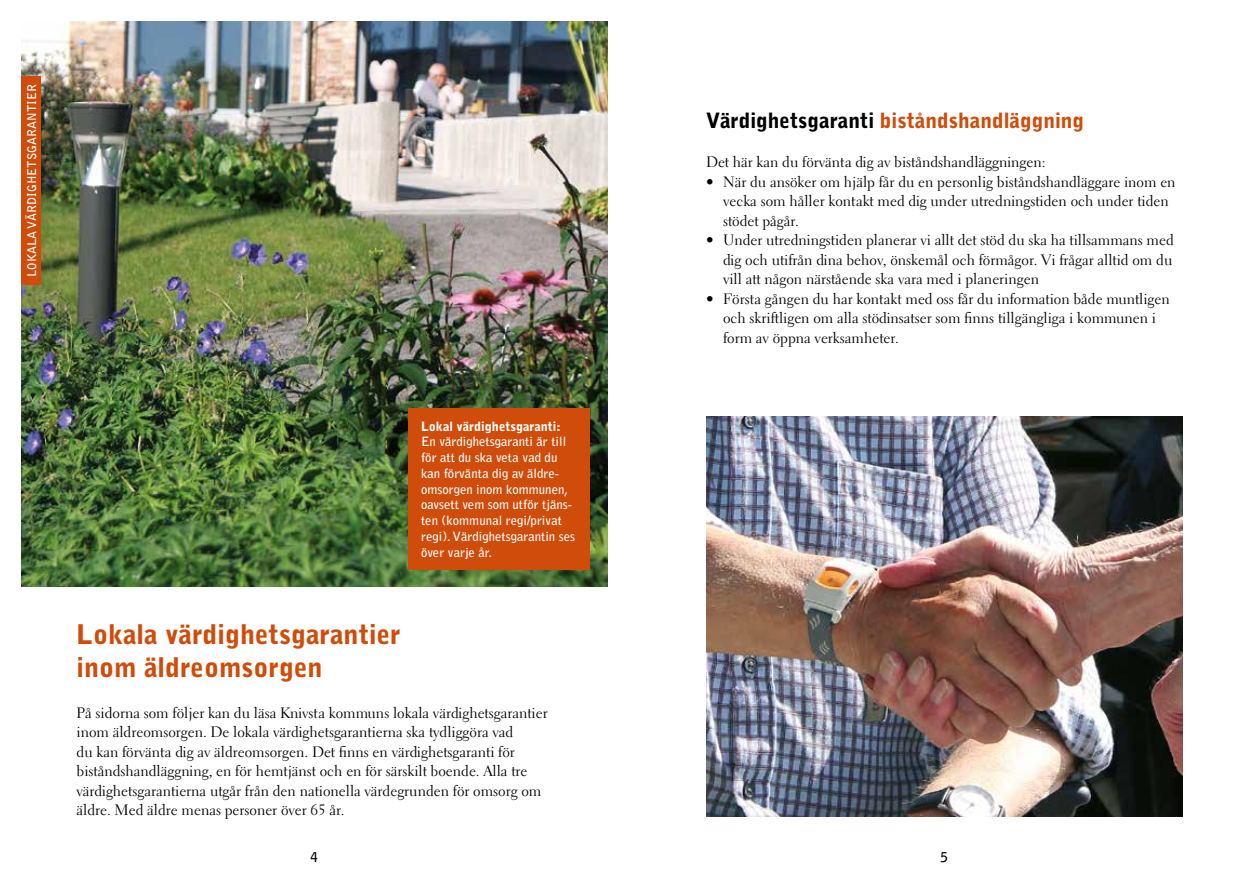
<style>
.page{position:relative;width:1259px;height:893px;background:#fff}
.page>*{position:absolute;margin:0;border:0;box-sizing:border-box;transform-origin:0 0}
.t1{font:900 27px/32.4px "Bell Gothic";color:#d04c0a}
.t2{font:900 21px "Bell Gothic";color:#d04c0a}
.t3{font:15px/19.5px "Electra LH";color:#000}
.t4{font:700 13.5px "Bell Gothic";color:#000}
.t5{font:700 12.75px/15.8px "Bell Gothic";color:#fff}
.t6{font:900 12.75px "Bell Gothic";color:#fff}
.t7{font:700 12px "Bell Gothic";color:#fff}
.s1{color:#000}
</style>
<div class="page">
<img style="left:21px;top:21px;width:586px;height:566px">
<div style="left:408px;top:408px;width:182px;height:162px;background:#d04c0a"></div>
<div style="left:21px;top:77px;width:20px;height:208px;background:#d04c0a"></div>
<img style="left:706px;top:416px;width:476px;height:400px">
<p class="t7" style="left:25px;top:277px;width:194px;rotate:-90deg">LOKALA VÄRDIGHETSGARANTIER</p>
<p class="t6" style="left:421px;top:419px;width:141px">Lokal värdighetsgaranti:</p>
<p class="t5" style="left:421px;top:434px;width:155px">En värdighetsgaranti är till för att du ska veta vad du kan förvänta dig av äldre&shy;omsorgen inom kommunen, oavsett vem som utför tjäns&shy;ten (kommunal regi/privat regi). Värdighetsgarantin ses över varje år.</p>
<h1 class="t1" style="left:77px;top:619px;width:326px">Lokala värdighetsgarantier inom äldreomsorgen</h1>
<p class="t3" style="left:77px;top:703px;width:472px">På sidorna som följer kan du läsa Knivsta kommuns lokala värdighetsgarantier inom äldreomsorgen. De lokala värdighetsgarantierna ska tydliggöra vad<br>du kan förvänta dig av äldreomsorgen. Det finns en värdighetsgaranti för biståndshandläggning, en för hemtjänst och en för särskilt boende. Alla tre värdighetsgarantierna utgår från den nationella värdegrunden för omsorg om äldre. Med äldre menas personer över 65 år.</p>
<h2 class="t2" style="left:706px;top:109px;width:380px"><span class="s1">Värdighetsgaranti</span> biståndshandläggning</h2>
<p class="t3" style="left:706px;top:153px;width:341px">Det här kan du förvänta dig av biståndshandläggningen:</p>
<p class="t3" style="left:723px;top:172px;width:454px;text-indent:-17px">• När du ansöker om hjälp får du en personlig biståndshandläggare inom en vecka som håller kontakt med dig under utredningstiden och under tiden stödet pågår.</p>
<p class="t3" style="left:723px;top:231px;width:452px;text-align:justify;text-indent:-17px">• Under utredningstiden planerar vi allt det stöd du ska ha tillsammans med dig och utifrån dina behov, önskemål och förmågor. Vi frågar alltid om du vill att någon närstående ska vara med i planeringen</p>
<p class="t3" style="left:723px;top:289px;width:448px;text-indent:-17px">• Första gången du har kontakt med oss får du information både muntligen och skriftligen om alla stödinsatser som finns tillgängliga i kommunen i form av öppna verksamheter.</p>
<p class="t4" style="left:310px;top:849px;width:9px">4</p>
<p class="t4" style="left:940px;top:849px;width:9px">5</p>
</div>
